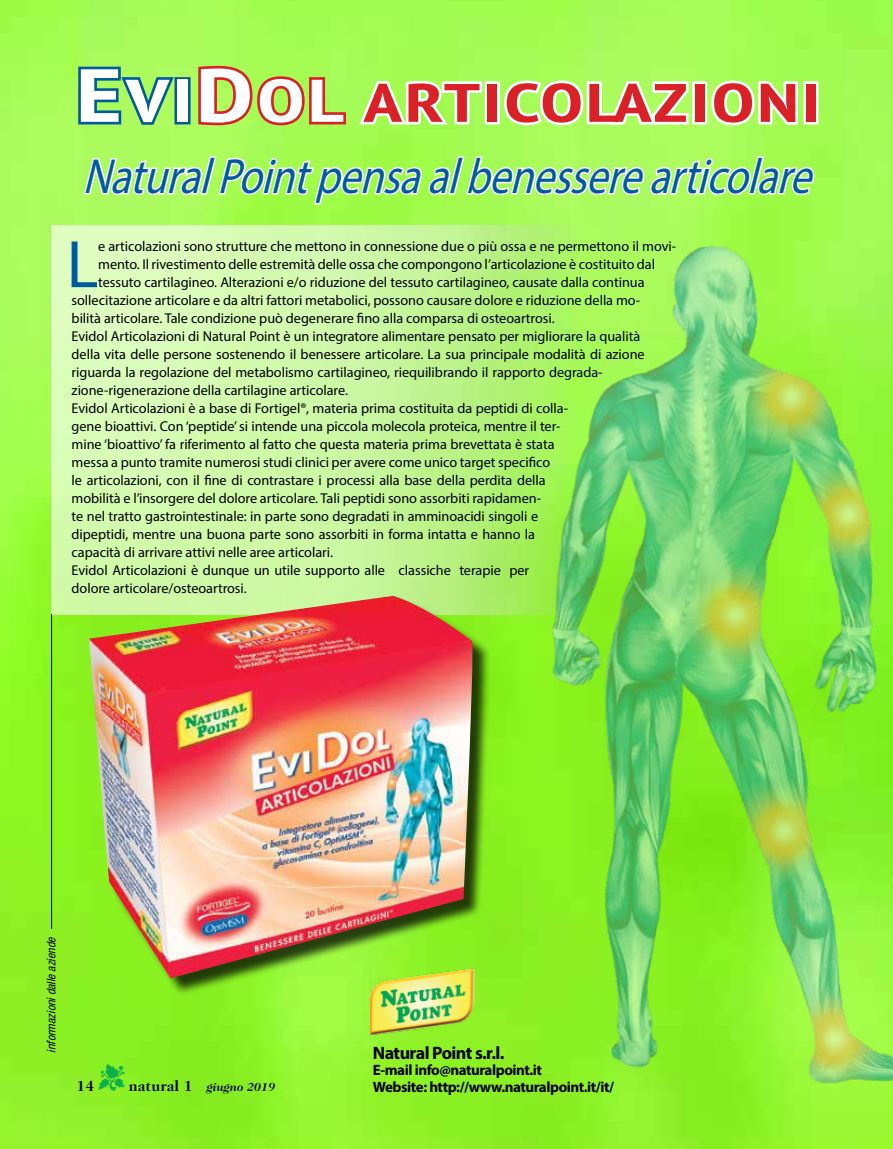
<style>
.page{position:relative;width:893px;height:1149px;background:#fff}
.page>*{position:absolute;margin:0;border:0;box-sizing:border-box;transform-origin:0 0}
.t1{font:67.65px "Myriad Pro";color:#005b9e}
.t2{font:700 condensed 54px "PT Sans";letter-spacing:.04em;color:#da2128;scale:1.42 1}
.t3{font:italic 49.5px "Myriad Pro";color:#005b9e;scale:.85 1}
.t4{font:700 18px "Myriad Pro";letter-spacing:-.03em;color:#000}
.t5{font:700 15px/16.5px "Myriad Pro";letter-spacing:-.03em;color:#000}
.t6{font:700 15px "Caslon 224 IT Cby BT";color:#000}
.t7{font:14.25px "Myriad Pro";letter-spacing:-.005em;color:#000}
.t8{font:italic condensed 12px "Helvetica Neue";color:#000}
.t9{font:italic 700 12px "Caslon 224 IT Cby BT";color:#000}
.s1{font-size:75px;color:#fff}
.s2{font-size:60px;color:#fff}
.s3{color:#0db14b}
.s4{font-style:normal;font-size:15px}
</style>
<div class="page">
<img style="left:0;top:0;width:893px;height:1148px">
<img style="left:550px;top:243px;width:343px;height:840px">
<svg style="left:76px;top:0;width:741px;height:206px;background:#b2f471"></svg>
<div style="left:803px;top:81px;width:15px;height:43px;border:5px solid #fff"></div>
<img style="left:370px;top:996px;width:105px;height:39px">
<svg style="left:51px;top:225px;width:527px;height:389px;background:#c7f69a"></svg>
<div style="left:92px;top:598px;width:399px;height:398px;background:#000;opacity:.75"></div>
<img style="left:89px;top:595px;width:383px;height:383px">
<hr style="left:51px;top:614px;width:1px;height:314px;background:#000">
<h2 class="t2" style="left:76px;top:67px;width:525px"><span class="s1">E</span><span class="s2">VI</span><span class="s1">D</span><span class="s2">OL</span> ARTICOLAZIONI</h2>
<h3 class="t3" style="left:82px;top:146px;width:875px">NaturalPointpensaalbenesserearticolare</h3>
<h1 class="t1" style="left:66px;top:223px;width:33px">L</h1>
<p class="t7" style="left:98px;top:237px;width:579px">e articolazioni sono strutture che mettono in connessione due o più ossa e ne permettono il movi-</p>
<p class="t7" style="left:98px;top:255px;width:558px">mento. Il rivestimento delle estremità delle ossa che compongono l’articolazione è costituito dal</p>
<p class="t7" style="left:98px;top:273px;width:548px">tessuto cartilagineo. Alterazioni e/o riduzione del tessuto cartilagineo, causate dalla continua</p>
<p class="t7" style="left:72px;top:291px;width:570px">sollecitazione articolare e da altri fattori metabolici, possono causare dolore e riduzione della mo-</p>
<p class="t7" style="left:72px;top:309px;width:485px">bilità articolare. Tale condizione può degenerare fino alla comparsa di osteoartrosi.</p>
<p class="t7" style="left:72px;top:327px;width:570px">Evidol Articolazioni di Natural Point è un integratore alimentare pensato per migliorare la qualità</p>
<p class="t7" style="left:72px;top:345px;width:575px">della vita delle persone sostenendo il benessere articolare. La sua principale modalità di azione</p>
<p class="t7" style="left:72px;top:363px;width:533px">riguarda la regolazione del metabolismo cartilagineo, riequilibrando il rapporto degrada-</p>
<p class="t7" style="left:72px;top:381px;width:278px">zione-rigenerazione della cartilagine articolare.</p>
<p class="t7" style="left:72px;top:399px;width:498px">Evidol Articolazioni è a base di Fortigel®, materia prima costituita da peptidi di colla-</p>
<p class="t7" style="left:72px;top:417px;width:491px">gene bioattivi. Con ‘peptide’ si intende una piccola molecola proteica, mentre il ter-</p>
<p class="t7" style="left:72px;top:435px;width:484px">mine ‘bioattivo’ fa riferimento al fatto che questa materia prima brevettata è stata</p>
<p class="t7" style="left:72px;top:453px;width:480px">messa a punto tramite numerosi studi clinici per avere come unico target specifico</p>
<p class="t7" style="left:72px;top:471px;width:475px">le articolazioni, con il fine di contrastare i processi alla base della perdita della</p>
<p class="t7" style="left:72px;top:489px;width:471px">mobilità e l’insorgere del dolore articolare. Tali peptidi sono assorbiti rapidamen-</p>
<p class="t7" style="left:72px;top:507px;width:468px">te nel tratto gastrointestinale: in parte sono degradati in amminoacidi singoli e</p>
<p class="t7" style="left:72px;top:525px;width:465px">dipeptidi, mentre una buona parte sono assorbiti in forma intatta e hanno la</p>
<p class="t7" style="left:72px;top:543px;width:263px">capacità di arrivare attivi nelle aree articolari.</p>
<p class="t7" style="left:72px;top:561px;width:459px">Evidol Articolazioni è dunque un utile supporto alle classiche terapie per</p>
<p class="t7" style="left:72px;top:579px;width:177px">dolore articolare/osteoartrosi.</p>
<p class="t8" style="left:44px;top:1052px;width:117px;rotate:-90deg">informazioni dalle aziende</p>
<p class="t9" style="left:99px;top:1079px;width:178px"><span class="s3">▼</span> <span class="s4">natural 1</span> giugno 2019</p>
<p class="t6" style="left:77px;top:1076px;width:19px">14</p>
<p class="t4" style="left:373px;top:1040px;width:133px">Natural Point s.r.l.</p>
<p class="t5" style="left:373px;top:1060px;width:243px">E-mail info@naturalpoint.it<br>Website: http://www.naturalpoint.it/it/</p>
</div>
